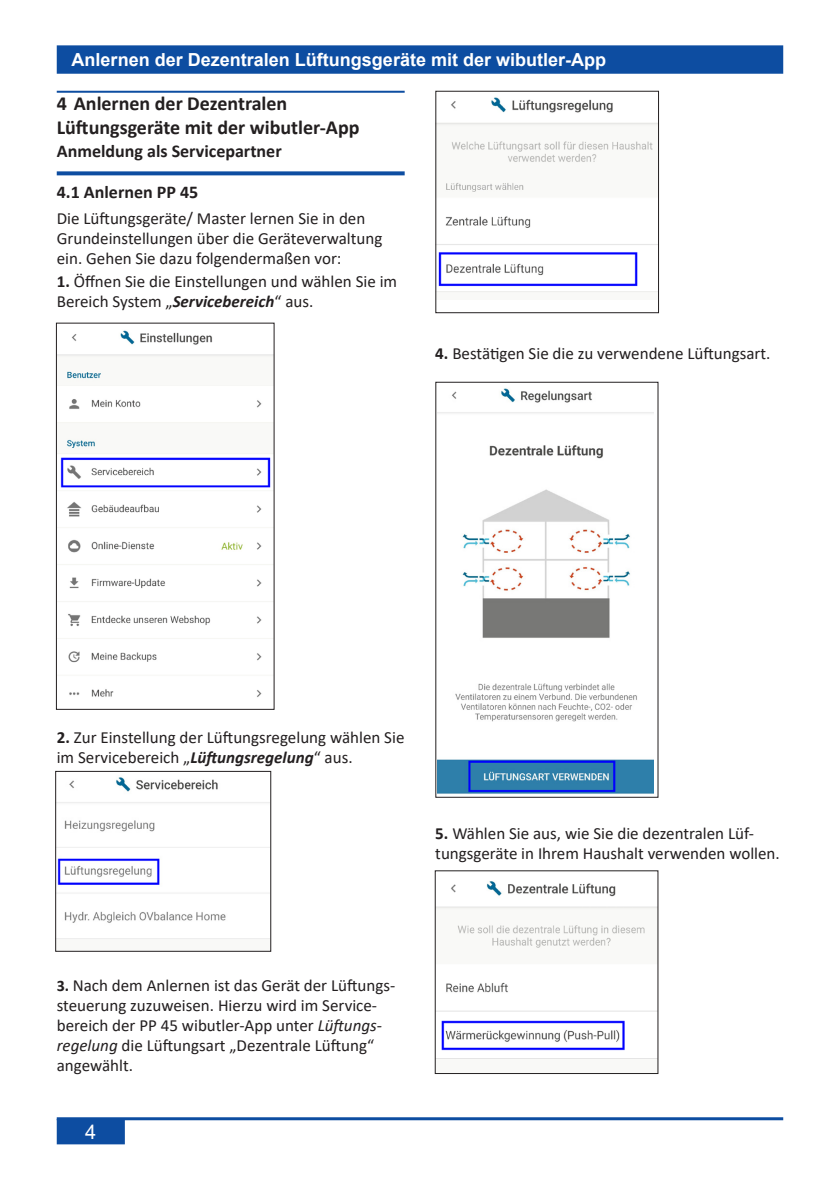
<style>
.page{position:relative;width:840px;height:1191px;background:#fff}
.page>*{position:absolute;margin:0;border:0;box-sizing:border-box;transform-origin:0 0}
.t1{font:700 20px/24px "Calibri";color:#231f20}
.t2{font:20px "Arial";color:#fff}
.t3{font:700 18px "Arial";color:#fff}
.Grundtext{font:700 18px "Calibri";color:#231f20}
.Überschrift_02{font:700 18px "Calibri";color:#231f20}
.Grundtext-2{font:17px/20px "Calibri";color:#231f20}
.s1{font-weight:700}
.s2{font-weight:700;font-style:italic}
.s3{font-weight:700;font-size:16px}
.s4{font-style:italic}
</style>
<div class="page">
<div style="left:58px;top:1119px;width:66px;height:24px;background:#0d4da1"></div>
<div style="left:57px;top:1118px;width:68px;height:26px;border:2px solid #0d4da1"></div>
<hr style="left:57px;top:1117px;width:725px;height:3px;background:#0d4da1">
<div style="left:58px;top:46px;width:723px;height:27px;background:#0d4da1"></div>
<div style="left:57px;top:45px;width:725px;height:29px;border:2px solid #0d4da1"></div>
<hr style="left:57px;top:91px;width:347px;height:2px;background:#0d4da1">
<svg style="left:57px;top:171px;width:347px;height:4px"></svg>
<img style="left:58px;top:330px;width:214px;height:367px">
<div style="left:56px;top:323px;width:218px;height:387px;border:1px solid #231f20"></div>
<img style="left:57px;top:777px;width:212px;height:162px">
<div style="left:55px;top:771px;width:216px;height:180px;border:1px solid #231f20"></div>
<img style="left:437px;top:97px;width:219px;height:195px">
<div style="left:435px;top:91px;width:223px;height:222px;border:1px solid #231f20"></div>
<img style="left:437px;top:388px;width:215px;height:406px">
<img style="left:436px;top:881px;width:220px;height:178px">
<div style="left:434px;top:870px;width:224px;height:204px;border:1px solid #231f20"></div>
<p class="t3" style="left:72px;top:47px;width:536px">Anlernen der Dezentralen Lüftungsgeräte mit der wibutler-App</p>
<p class="t1" style="left:57px;top:91px;width:304px">4 Anlernen der Dezentralen<br>Lüftungsgeräte mit der wibutler-App</p>
<p class="Grundtext" style="left:57px;top:138px;width:226px">Anmeldung als Servicepartner</p>
<p class="Überschrift_02" style="left:57px;top:179px;width:143px">4.1 Anlernen PP 45</p>
<p class="Grundtext-2" style="left:57px;top:208px;width:327px">Die Lüftungsgeräte/ Master lernen Sie in den<br>Grundeinstellungen über die Geräteverwaltung ein. Gehen Sie dazu folgendermaßen vor:</p>
<p class="Grundtext-2" style="left:57px;top:270px;width:342px"><span class="s1">1.</span> Öffnen Sie die Einstellungen und wählen Sie im<br>Bereich System „<span class="s2">Servicebereich</span>“ aus.</p>
<p class="Grundtext-2" style="left:435px;top:343px;width:336px"><span class="s1">4.</span> Bestätigen Sie die zu verwendene Lüftungsart.</p>
<p class="Grundtext-2" style="left:57px;top:726px;width:349px"><span class="s1">2.</span> Zur Einstellung der Lüftungsregelung wählen Sie im Servicebereich „<span class="s2">Lüftungsregelung</span>“ aus.</p>
<p class="Grundtext-2" style="left:435px;top:822px;width:346px"><span class="s1">5.</span> Wählen Sie aus, wie Sie die dezentralen Lüf&shy;tungsgeräte in Ihrem Haushalt verwenden wollen.</p>
<p class="Grundtext-2" style="left:57px;top:975px;width:340px"><span class="s3">3.</span> Nach dem Anlernen ist das Gerät der Lüftungs&shy;steuerung zuzuweisen. Hierzu wird im Service&shy;bereich der PP 45 wibutler-App unter <span class="s4">Lüftungs&shy;regelung</span> die Lüftungsart „Dezentrale Lüftung“ angewählt.</p>
<p class="t2" style="left:85px;top:1118px;width:13px">4</p>
</div>
